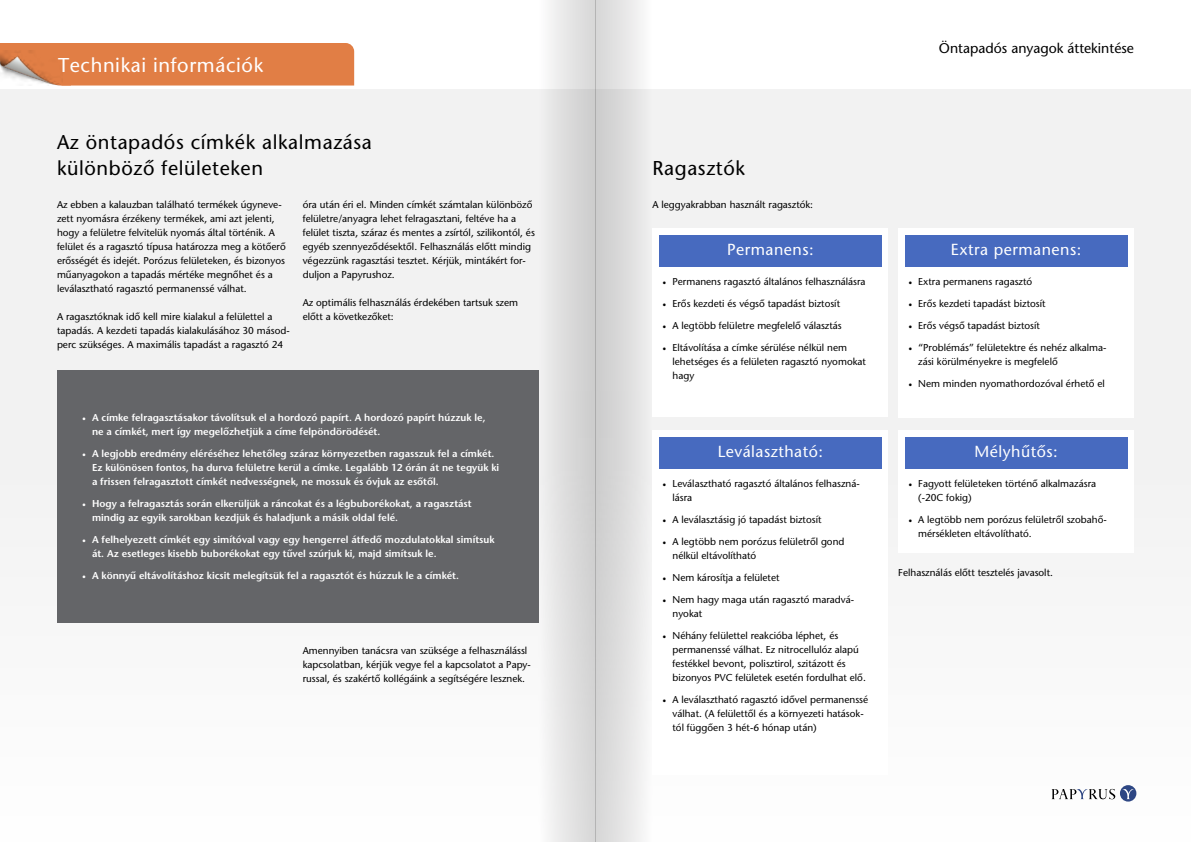
<style>
.page{position:relative;width:1191px;height:842px;background:#fff}
.page>*{position:absolute;margin:0;border:0;box-sizing:border-box;transform-origin:0 0}
.t1{font:20px/26px "Papyrus Sans";letter-spacing:.03em;color:#000}
.t2{font:20px "Papyrus Sans";letter-spacing:.03em;color:#fff}
.t3{font:16px "Papyrus Sans";letter-spacing:.03em;color:#fff}
.t4{font:14px "Papyrus Sans";color:#000}
.t5{font:10px/14px "Papyrus Sans";color:#000}
.t6{font:600 10px/14px "Papyrus Sans";color:#fff}
.s1{font-family:"Minion Pro";font-weight:400}
.s2{font-family:"Minion Pro"}
</style>
<div class="page">
<div style="left:0;top:89px;width:1191px;height:753px;background:#f2f2f2"></div>
<svg style="left:1120px;top:785px;width:16px;height:16px"></svg>
<svg style="left:1051px;top:789px;width:64px;height:11px"></svg>
<svg style="left:1122px;top:789px;width:11px;height:10px"></svg>
<div style="left:0;top:43px;width:354px;height:43px;background:#e17e45"></div>
<img style="left:0;top:50px;width:62px;height:36px">
<div style="left:57px;top:370px;width:481px;height:253px;background:#646568"></div>
<div style="left:652px;top:228px;width:236px;height:94px;background:#fff"></div>
<div style="left:659px;top:235px;width:222px;height:31px;background:#476abf"></div>
<div style="left:652px;top:277px;width:236px;height:139px;background:#fff"></div>
<div style="left:652px;top:430px;width:236px;height:94px;background:#fff"></div>
<div style="left:659px;top:437px;width:222px;height:31px;background:#476abf"></div>
<div style="left:652px;top:479px;width:236px;height:296px;background:#fff"></div>
<div style="left:898px;top:228px;width:236px;height:70px;background:#fff"></div>
<div style="left:905px;top:235px;width:222px;height:31px;background:#476abf"></div>
<div style="left:898px;top:277px;width:236px;height:140px;background:#fff"></div>
<div style="left:898px;top:430px;width:236px;height:70px;background:#fff"></div>
<div style="left:905px;top:437px;width:222px;height:31px;background:#476abf"></div>
<div style="left:898px;top:479px;width:236px;height:73px;background:#fff"></div>
<div style="left:595px;top:0;width:57px;height:842px;background:linear-gradient(to right,#cdcdcd,#f2f2f2)"></div>
<div style="left:538px;top:0;width:57px;height:842px;background:linear-gradient(to right,#f4f4f4,#cecece)"></div>
<h1 class="t2" style="left:58px;top:53px;width:207px">Technikai információk</h1>
<h1 class="t1" style="left:57px;top:129px;width:316px">Az öntapadós címkék alkalmazása különböző felületeken</h1>
<p class="t5" style="left:57px;top:197px;width:230px">Az ebben a kalauzban található termékek úgyneve&shy;zett nyomásra érzékeny termékek, ami azt jelenti, hogy a felületre felvitelük nyomás által történik. A felület és a ragasztó típusa határozza meg a kötőerő erősségét és idejét. Porózus felületeken, és bizonyos műanyagokon a tapadás mértéke megnőhet és a leválasztható ragasztó permanenssé válhat.</p>
<p class="t5" style="left:57px;top:309px;width:234px">A ragasztóknak idő kell mire kialakul a felülettel a tapadás. A kezdeti tapadás kialakulásához 30 másod&shy;perc szükséges. A maximális tapadást a ragasztó 24</p>
<p class="t5" style="left:303px;top:197px;width:234px">óra után éri el. Minden címkét számtalan különböző felületre/anyagra lehet felragasztani, feltéve ha a felület tiszta, száraz és mentes a zsírtól, szilikontól, és egyéb szennyeződésektől. Felhasználás előtt mindig végezzünk ragasztási tesztet. Kérjük, mintákért for&shy;duljon a Papyrushoz.</p>
<p class="t5" style="left:303px;top:295px;width:217px">Az optimális felhasználás érdekében tartsuk szem előtt a következőket:</p>
<p class="t6" style="left:92px;top:411px;width:395px;text-indent:-10px"><span class="s1">•</span> A címke felragasztásakor távolítsuk el a hordozó papírt. A hordozó papírt húzzuk le, ne a címkét, mert így megelőzhetjük a címe felpöndörödését.</p>
<p class="t6" style="left:92px;top:447px;width:408px;text-indent:-10px"><span class="s1">•</span> A legjobb eredmény eléréséhez lehetőleg száraz környezetben ragasszuk fel a címkét.<br>Ez különösen fontos, ha durva felületre kerül a címke. Legalább 12 órán át ne tegyük ki a frissen felragasztott címkét nedvességnek, ne mossuk és óvjuk az esőtől.</p>
<p class="t6" style="left:92px;top:497px;width:381px;text-indent:-10px"><span class="s1">•</span> Hogy a felragasztás során elkerüljük a ráncokat és a légbuborékokat, a ragasztást mindig az egyik sarokban kezdjük és haladjunk a másik oldal felé.</p>
<p class="t6" style="left:92px;top:533px;width:404px;text-indent:-10px"><span class="s1">•</span> A felhelyezett címkét egy simítóval vagy egy hengerrel átfedő mozdulatokkal simítsuk át. Az esetleges kisebb buborékokat egy tűvel szúrjuk ki, majd simítsuk le.</p>
<p class="t6" style="left:82px;top:569px;width:378px"><span class="s1">•</span> A könnyű eltávolításhoz kicsit melegítsük fel a ragasztót és húzzuk le a címkét.</p>
<p class="t5" style="left:303px;top:644px;width:230px">Amennyiben tanácsra van szüksége a felhasználássl kapcsolatban, kérjük vegye fel a kapcsolatot a Papy&shy;russal, és szakértő kollégáink a segítségére lesznek.</p>
<h3 class="t4" style="left:939px;top:40px;width:196px">Öntapadós anyagok áttekintése</h3>
<h1 class="t1" style="left:652px;top:155px;width:94px">Ragasztók</h1>
<p class="t5" style="left:652px;top:197px;width:162px">A leggyakrabban használt ragasztók:</p>
<h2 class="t3" style="left:727px;top:240px;width:88px">Permanens:</h2>
<p class="t5" style="left:662px;top:274px;width:204px"><span class="s2">•</span> Permanens ragasztó általános felhasználásra</p>
<p class="t5" style="left:662px;top:296px;width:179px"><span class="s2">•</span> Erős kezdeti és végső tapadást biztosít</p>
<p class="t5" style="left:662px;top:318px;width:181px"><span class="s2">•</span> A legtöbb felületre megfelelő választás</p>
<p class="t5" style="left:672px;top:340px;width:195px;text-indent:-10px"><span class="s2">•</span> Eltávolítása a címke sérülése nélkül nem lehetséges és a felületen ragasztó nyomokat hagy</p>
<h2 class="t3" style="left:717px;top:442px;width:107px">Leválasztható:</h2>
<p class="t5" style="left:672px;top:476px;width:189px;text-indent:-10px"><span class="s2">•</span> Leválasztható ragasztó általános felhaszná&shy;lásra</p>
<p class="t5" style="left:662px;top:512px;width:160px"><span class="s2">•</span> A leválasztásig jó tapadást biztosít</p>
<p class="t5" style="left:672px;top:534px;width:173px;text-indent:-10px"><span class="s2">•</span> A legtöbb nem porózus felületről gond nélkül eltávolítható</p>
<p class="t5" style="left:662px;top:570px;width:118px"><span class="s2">•</span> Nem károsítja a felületet</p>
<p class="t5" style="left:672px;top:592px;width:183px;text-indent:-10px"><span class="s2">•</span> Nem hagy maga után ragasztó maradvá&shy;nyokat</p>
<p class="t5" style="left:672px;top:628px;width:195px;text-indent:-10px"><span class="s2">•</span> Néhány felülettel reakcióba léphet, és permanenssé válhat. Ez nitrocellulóz alapú festékkel bevont, polisztirol, szitázott és bizonyos PVC felületek esetén fordulhat elő.</p>
<p class="t5" style="left:672px;top:692px;width:197px;text-indent:-10px"><span class="s2">•</span> A leválasztható ragasztó idővel permanenssé válhat. (A felülettől és a környezeti hatások&shy;tól függően 3 hét-6 hónap után)</p>
<h2 class="t3" style="left:951px;top:240px;width:132px">Extra permanens:</h2>
<p class="t5" style="left:908px;top:274px;width:125px"><span class="s2">•</span> Extra permanens ragasztó</p>
<p class="t5" style="left:908px;top:296px;width:139px"><span class="s2">•</span> Erős kezdeti tapadást biztosít</p>
<p class="t5" style="left:908px;top:318px;width:133px"><span class="s2">•</span> Erős végső tapadást biztosít</p>
<p class="t5" style="left:918px;top:340px;width:190px;text-indent:-10px"><span class="s2">•</span> “Problémás” felületektre és nehéz alkalma&shy;zási körülményekre is megfelelő</p>
<p class="t5" style="left:908px;top:376px;width:198px"><span class="s2">•</span> Nem minden nyomathordozóval érhető el</p>
<h2 class="t3" style="left:974px;top:442px;width:85px">Mélyhűtős:</h2>
<p class="t5" style="left:918px;top:476px;width:179px;text-indent:-10px"><span class="s2">•</span> Fagyott felületeken történő alkalmazásra (-20C fokig)</p>
<p class="t5" style="left:918px;top:512px;width:190px;text-indent:-10px"><span class="s2">•</span> A legtöbb nem porózus felületről szobahő&shy;mérsékleten eltávolítható.</p>
<p class="t5" style="left:898px;top:565px;width:156px">Felhasználás előtt tesztelés javasolt.</p>
</div>
